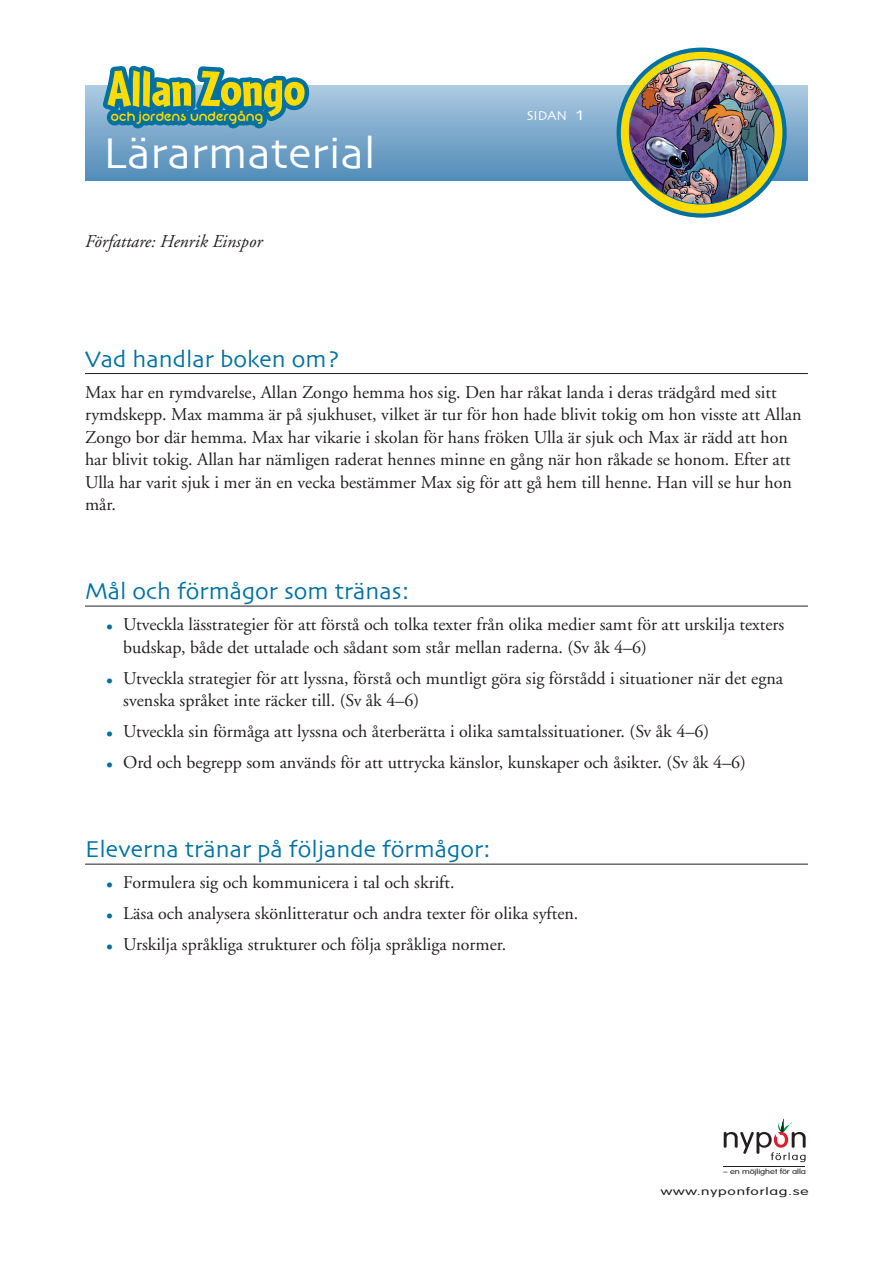
<style>
.page{position:relative;width:893px;height:1263px;background:#fff}
.page>*{position:absolute;margin:0;border:0;box-sizing:border-box;transform-origin:0 0}
.t1{font:900 52.5px "Cafeteria";color:#ffdc01}
.t2{font:45px "Skia";color:#fff}
.mellemrubrik{font:24px "Skia";color:#0071a1}
.punkter{font:18px/22.5px "Adobe Garamond";color:#231f20}
.brødtekst{font:18px/22.5px "Adobe Garamond";color:#231f20}
.brødtekst_kursiv{font:italic 18px "Adobe Garamond";color:#231f20}
.t3{font:15px "Neon 80 s";letter-spacing:-.015em;color:#ffdc01}
.brødtekst_fed{font:13.5px "Skia";color:#fff}
.t4{font:300 10.5px "VAG Rounded";letter-spacing:.05em;color:#231f20;scale:1.48 1}
.t5{font:300 7.2px "VAG Rounded";letter-spacing:-.005em;color:#231f20;scale:1.28 1}
.s1{font-size:19.5px}
.s2{color:#0071a1}
</style>
<div class="page">
<div style="left:85px;top:85px;width:723px;height:95px;background:linear-gradient(to bottom,#adcae1,#518cb8)"></div>
<svg style="left:724px;top:1118px;width:82px;height:44px"></svg>
<hr style="left:724px;top:1167px;width:81px;height:1px;background:#231f20">
<svg style="left:96px;top:65px;width:218px;height:77px;background:#4895ba"></svg>
<svg style="left:617px;top:48px;width:170px;height:170px;background:#1a7c98"></svg>
<div style="left:621px;top:52px;width:161px;height:161px;background:#ffdc01;border-radius:50%"></div>
<img style="left:629px;top:60px;width:145px;height:144px;border-radius:72px">
<hr style="left:85px;top:373px;width:723px;height:1px;background:#231f20">
<hr style="left:85px;top:606px;width:723px;height:1px;background:#231f20">
<hr style="left:85px;top:864px;width:723px;height:1px;background:#231f20">
<h1 class="t1" style="left:107px;top:58px;width:200px">Allan Zongo</h1>
<p class="t3" style="left:111px;top:108px;width:154px">och jordens undergång</p>
<h2 class="t2" style="left:103px;top:126px;width:274px">Lärarmaterial</h2>
<p class="brødtekst_kursiv" style="left:85px;top:231px;width:179px">Författare: Henrik Einspor</p>
<p class="brødtekst_fed" style="left:527px;top:107px;width:58px">SIDAN <span class="s1">1</span></p>
<p class="mellemrubrik" style="left:85px;top:345px;width:256px">Vad handlar boken om?</p>
<p class="brødtekst" style="left:85px;top:381px;width:718px">Max har en rymdvarelse, Allan Zongo hemma hos sig. Den har råkat landa i deras trädgård med sitt rymdskepp. Max mamma är på sjukhuset, vilket är tur för hon hade blivit tokig om hon visste att Allan Zongo bor där hemma. Max har vikarie i skolan för hans fröken Ulla är sjuk och Max är rädd att hon har blivit tokig. Allan har nämligen raderat hennes minne en gång när hon råkade se honom. Efter att Ulla har varit sjuk i mer än en vecka bestämmer Max sig för att gå hem till henne. Han vill se hur hon mår.</p>
<p class="mellemrubrik" style="left:85px;top:577px;width:326px">Mål och förmågor som tränas:</p>
<p class="punkter" style="left:123px;top:614px;width:662px;text-indent:-17px"><span class="s2">•</span> Utveckla lässtrategier för att förstå och tolka texter från olika medier samt för att urskilja texters budskap, både det uttalade och sådant som står mellan raderna. (Sv åk 4–6)</p>
<p class="punkter" style="left:123px;top:667px;width:661px;text-indent:-17px"><span class="s2">•</span> Utveckla strategier för att lyssna, förstå och muntligt göra sig förstådd i situationer när det egna svenska språket inte räcker till. (Sv åk 4–6)</p>
<p class="punkter" style="left:106px;top:721px;width:604px"><span class="s2">•</span> Utveckla sin förmåga att lyssna och återberätta i olika samtalssituationer. (Sv åk 4–6)</p>
<p class="punkter" style="left:106px;top:752px;width:641px"><span class="s2">•</span> Ord och begrepp som används för att uttrycka känslor, kunskaper och åsikter. (Sv åk 4–6)</p>
<p class="mellemrubrik" style="left:85px;top:835px;width:407px">Eleverna tränar på följande förmågor:</p>
<p class="punkter" style="left:106px;top:872px;width:350px"><span class="s2">•</span> Formulera sig och kommunicera i tal och skrift.</p>
<p class="punkter" style="left:106px;top:903px;width:474px"><span class="s2">•</span> Läsa och analysera skönlitteratur och andra texter för olika syften.</p>
<p class="punkter" style="left:106px;top:934px;width:401px"><span class="s2">•</span> Urskilja språkliga strukturer och följa språkliga normer.</p>
<p class="t5" style="left:723px;top:1167px;width:66px">– en möjlighet för alla</p>
<p class="t4" style="left:661px;top:1185px;width:101px">www.nyponforlag.se</p>
</div>
